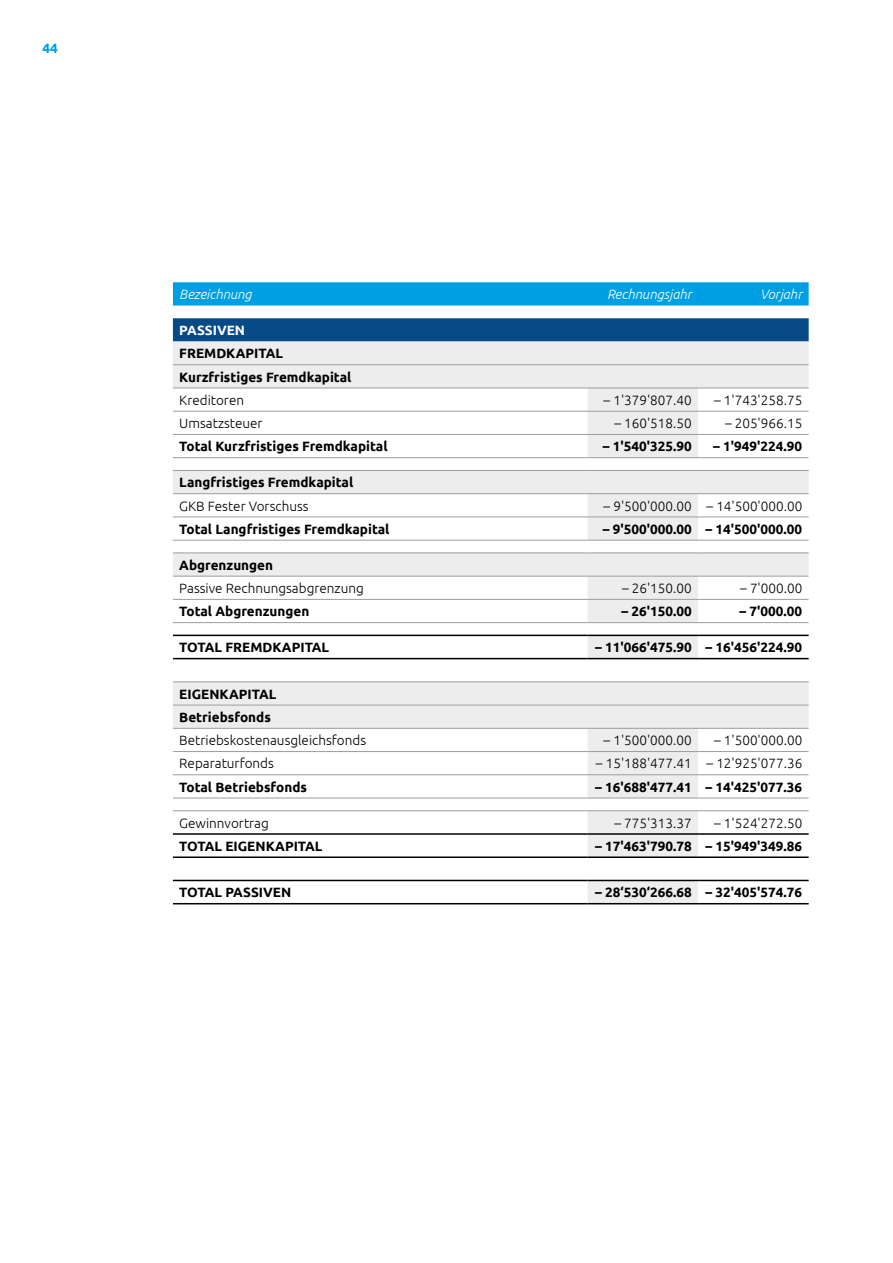
<style>
.page{position:relative;width:893px;height:1263px;background:#fff}
.page>*{position:absolute;margin:0;border:0;box-sizing:border-box;transform-origin:0 0}
.t1{font:700 13.5px/23.2px "Ubuntu";color:#000}
.t2{font:300 13.5px "Ubuntu";color:#000}
.t3{font:italic 300 13.5px "Ubuntu";color:#fff}
.t4{font:700 13.5px "Ubuntu";color:#fff}
.t5{font:700 13.5px "Ubuntu";color:#009fe3}
</style>
<div class="page">
<div style="left:173px;top:282px;width:636px;height:23px;background:#009fe3"></div>
<div style="left:173px;top:318px;width:636px;height:23px;background:#084987"></div>
<svg style="left:173px;top:341px;width:636px;height:562px"></svg>
<hr style="left:173px;top:364px;width:414px;height:1px;background:#9d9d9c">
<hr style="left:587px;top:364px;width:111px;height:1px;background:#9d9d9c">
<hr style="left:698px;top:364px;width:111px;height:1px;background:#9d9d9c">
<hr style="left:173px;top:388px;width:414px;height:1px;background:#9d9d9c">
<hr style="left:587px;top:388px;width:111px;height:1px;background:#9d9d9c">
<hr style="left:698px;top:388px;width:111px;height:1px;background:#9d9d9c">
<hr style="left:173px;top:411px;width:414px;height:1px;background:#9d9d9c">
<hr style="left:587px;top:411px;width:111px;height:1px;background:#9d9d9c">
<hr style="left:698px;top:411px;width:111px;height:1px;background:#9d9d9c">
<hr style="left:173px;top:434px;width:414px;height:1px;background:#9d9d9c">
<hr style="left:587px;top:434px;width:111px;height:1px;background:#9d9d9c">
<hr style="left:698px;top:434px;width:111px;height:1px;background:#9d9d9c">
<hr style="left:173px;top:457px;width:414px;height:1px;background:#9d9d9c">
<hr style="left:587px;top:457px;width:111px;height:1px;background:#9d9d9c">
<hr style="left:698px;top:457px;width:111px;height:1px;background:#9d9d9c">
<hr style="left:173px;top:470px;width:414px;height:1px;background:#9d9d9c">
<hr style="left:587px;top:470px;width:111px;height:1px;background:#9d9d9c">
<hr style="left:698px;top:470px;width:111px;height:1px;background:#9d9d9c">
<hr style="left:173px;top:493px;width:414px;height:1px;background:#9d9d9c">
<hr style="left:587px;top:493px;width:111px;height:1px;background:#9d9d9c">
<hr style="left:698px;top:493px;width:111px;height:1px;background:#9d9d9c">
<hr style="left:173px;top:516px;width:414px;height:1px;background:#9d9d9c">
<hr style="left:587px;top:516px;width:111px;height:1px;background:#9d9d9c">
<hr style="left:698px;top:516px;width:111px;height:1px;background:#9d9d9c">
<hr style="left:173px;top:540px;width:414px;height:1px;background:#9d9d9c">
<hr style="left:587px;top:540px;width:111px;height:1px;background:#9d9d9c">
<hr style="left:698px;top:540px;width:111px;height:1px;background:#9d9d9c">
<hr style="left:173px;top:552px;width:414px;height:1px;background:#9d9d9c">
<hr style="left:587px;top:552px;width:111px;height:1px;background:#9d9d9c">
<hr style="left:698px;top:552px;width:111px;height:1px;background:#9d9d9c">
<hr style="left:173px;top:576px;width:414px;height:1px;background:#9d9d9c">
<hr style="left:587px;top:576px;width:111px;height:1px;background:#9d9d9c">
<hr style="left:698px;top:576px;width:111px;height:1px;background:#9d9d9c">
<hr style="left:173px;top:599px;width:414px;height:1px;background:#9d9d9c">
<hr style="left:587px;top:599px;width:111px;height:1px;background:#9d9d9c">
<hr style="left:698px;top:599px;width:111px;height:1px;background:#9d9d9c">
<hr style="left:173px;top:622px;width:414px;height:1px;background:#9d9d9c">
<hr style="left:587px;top:622px;width:111px;height:1px;background:#9d9d9c">
<hr style="left:698px;top:622px;width:111px;height:1px;background:#9d9d9c">
<hr style="left:173px;top:681px;width:414px;height:1px;background:#9d9d9c">
<hr style="left:587px;top:681px;width:111px;height:1px;background:#9d9d9c">
<hr style="left:698px;top:681px;width:111px;height:1px;background:#9d9d9c">
<hr style="left:173px;top:705px;width:414px;height:1px;background:#9d9d9c">
<hr style="left:587px;top:705px;width:111px;height:1px;background:#9d9d9c">
<hr style="left:698px;top:705px;width:111px;height:1px;background:#9d9d9c">
<hr style="left:173px;top:774px;width:414px;height:1px;background:#9d9d9c">
<hr style="left:587px;top:774px;width:111px;height:1px;background:#9d9d9c">
<hr style="left:698px;top:774px;width:111px;height:1px;background:#9d9d9c">
<hr style="left:173px;top:798px;width:414px;height:1px;background:#9d9d9c">
<hr style="left:587px;top:798px;width:111px;height:1px;background:#9d9d9c">
<hr style="left:698px;top:798px;width:111px;height:1px;background:#9d9d9c">
<hr style="left:173px;top:810px;width:414px;height:1px;background:#9d9d9c">
<hr style="left:587px;top:810px;width:111px;height:1px;background:#9d9d9c">
<hr style="left:698px;top:810px;width:111px;height:1px;background:#9d9d9c">
<hr style="left:173px;top:728px;width:414px;height:1px;background:#9d9d9c">
<hr style="left:587px;top:728px;width:111px;height:1px;background:#9d9d9c">
<hr style="left:698px;top:728px;width:111px;height:1px;background:#9d9d9c">
<hr style="left:173px;top:751px;width:414px;height:1px;background:#9d9d9c">
<hr style="left:587px;top:751px;width:111px;height:1px;background:#9d9d9c">
<hr style="left:698px;top:751px;width:111px;height:1px;background:#9d9d9c">
<hr style="left:173px;top:635px;width:414px;height:1px;background:#000">
<hr style="left:587px;top:635px;width:111px;height:1px;background:#000">
<hr style="left:698px;top:635px;width:111px;height:1px;background:#000">
<hr style="left:173px;top:658px;width:414px;height:1px;background:#000">
<hr style="left:587px;top:658px;width:111px;height:1px;background:#000">
<hr style="left:698px;top:658px;width:111px;height:1px;background:#000">
<hr style="left:173px;top:880px;width:414px;height:1px;background:#000">
<hr style="left:587px;top:880px;width:111px;height:1px;background:#000">
<hr style="left:698px;top:880px;width:111px;height:1px;background:#000">
<hr style="left:173px;top:903px;width:414px;height:1px;background:#000">
<hr style="left:587px;top:903px;width:111px;height:1px;background:#000">
<hr style="left:698px;top:903px;width:111px;height:1px;background:#000">
<hr style="left:173px;top:833px;width:414px;height:2px;background:#000">
<hr style="left:587px;top:833px;width:111px;height:2px;background:#000">
<hr style="left:698px;top:833px;width:111px;height:2px;background:#000">
<hr style="left:173px;top:856px;width:414px;height:2px;background:#000">
<hr style="left:587px;top:856px;width:111px;height:2px;background:#000">
<hr style="left:698px;top:856px;width:111px;height:2px;background:#000">
<p class="t5" style="left:43px;top:40px;width:17px">44</p>
<p class="t3" style="left:179px;top:286px;width:74px">Bezeichnung</p>
<p class="t3" style="left:607px;top:286px;width:86px">Rechnungsjahr</p>
<p class="t3" style="left:760px;top:286px;width:44px">Vorjahr</p>
<p class="t4" style="left:179px;top:322px;width:67px">PASSIVEN</p>
<p class="t1" style="left:179px;top:342px;width:174px">FREMDKAPITAL<br>Kurzfristiges Fremdkapital</p>
<p class="t2" style="left:179px;top:392px;width:66px">Kreditoren</p>
<p class="t2" style="left:604px;top:392px;width:90px">– 1'379'807.40</p>
<p class="t2" style="left:714px;top:392px;width:90px">– 1'743'258.75</p>
<p class="t2" style="left:179px;top:415px;width:85px">Umsatzsteuer</p>
<p class="t2" style="left:614px;top:415px;width:79px">– 160'518.50</p>
<p class="t2" style="left:725px;top:415px;width:79px">– 205'966.15</p>
<p class="t1" style="left:179px;top:435px;width:210px">Total Kurzfristiges Fremdkapital</p>
<p class="t1" style="left:603px;top:435px;width:90px">– 1'540'325.90</p>
<p class="t1" style="left:713px;top:435px;width:90px">– 1'949'224.90</p>
<p class="t1" style="left:179px;top:471px;width:175px">Langfristiges Fremdkapital</p>
<p class="t2" style="left:179px;top:498px;width:131px">GKB Fester Vorschuss</p>
<p class="t2" style="left:604px;top:498px;width:200px">– 9'500'000.00 – 14'500'000.00</p>
<p class="t1" style="left:179px;top:517px;width:212px">Total Langfristiges Fremdkapital</p>
<p class="t1" style="left:603px;top:517px;width:201px">– 9'500'000.00 – 14'500'000.00</p>
<p class="t1" style="left:179px;top:553px;width:95px">Abgrenzungen</p>
<p class="t2" style="left:179px;top:580px;width:186px">Passive Rechnungsabgrenzung</p>
<p class="t2" style="left:622px;top:580px;width:71px">– 26'150.00</p>
<p class="t2" style="left:740px;top:580px;width:64px">– 7'000.00</p>
<p class="t1" style="left:179px;top:600px;width:131px">Total Abgrenzungen</p>
<p class="t1" style="left:621px;top:600px;width:72px">– 26'150.00</p>
<p class="t1" style="left:740px;top:600px;width:64px">– 7'000.00</p>
<p class="t1" style="left:179px;top:636px;width:151px">TOTAL FREMDKAPITAL</p>
<p class="t1" style="left:595px;top:636px;width:209px">– 11'066'475.90 – 16'456'224.90</p>
<p class="t1" style="left:179px;top:682px;width:99px">EIGENKAPITAL<br>Betriebsfonds</p>
<p class="t2" style="left:179px;top:732px;width:188px">Betriebskostenausgleichsfonds</p>
<p class="t2" style="left:604px;top:732px;width:90px">– 1'500'000.00</p>
<p class="t2" style="left:714px;top:732px;width:90px">– 1'500'000.00</p>
<p class="t2" style="left:179px;top:755px;width:96px">Reparaturfonds</p>
<p class="t2" style="left:596px;top:755px;width:208px">– 15'188'477.41 – 12'925'077.36</p>
<p class="t1" style="left:179px;top:775px;width:129px">Total Betriebsfonds</p>
<p class="t1" style="left:595px;top:775px;width:209px">– 16'688'477.41 – 14'425'077.36</p>
<p class="t2" style="left:179px;top:815px;width:91px">Gewinnvortrag</p>
<p class="t2" style="left:614px;top:815px;width:79px">– 775'313.37</p>
<p class="t2" style="left:714px;top:815px;width:90px">– 1'524'272.50</p>
<p class="t1" style="left:179px;top:834px;width:145px">TOTAL EIGENKAPITAL</p>
<p class="t1" style="left:595px;top:834px;width:209px">– 17'463'790.78 – 15'949'349.86</p>
<p class="t1" style="left:179px;top:881px;width:113px">TOTAL PASSIVEN</p>
<p class="t1" style="left:595px;top:881px;width:209px">– 28‘530‘266.68 – 32'405'574.76</p>
</div>
